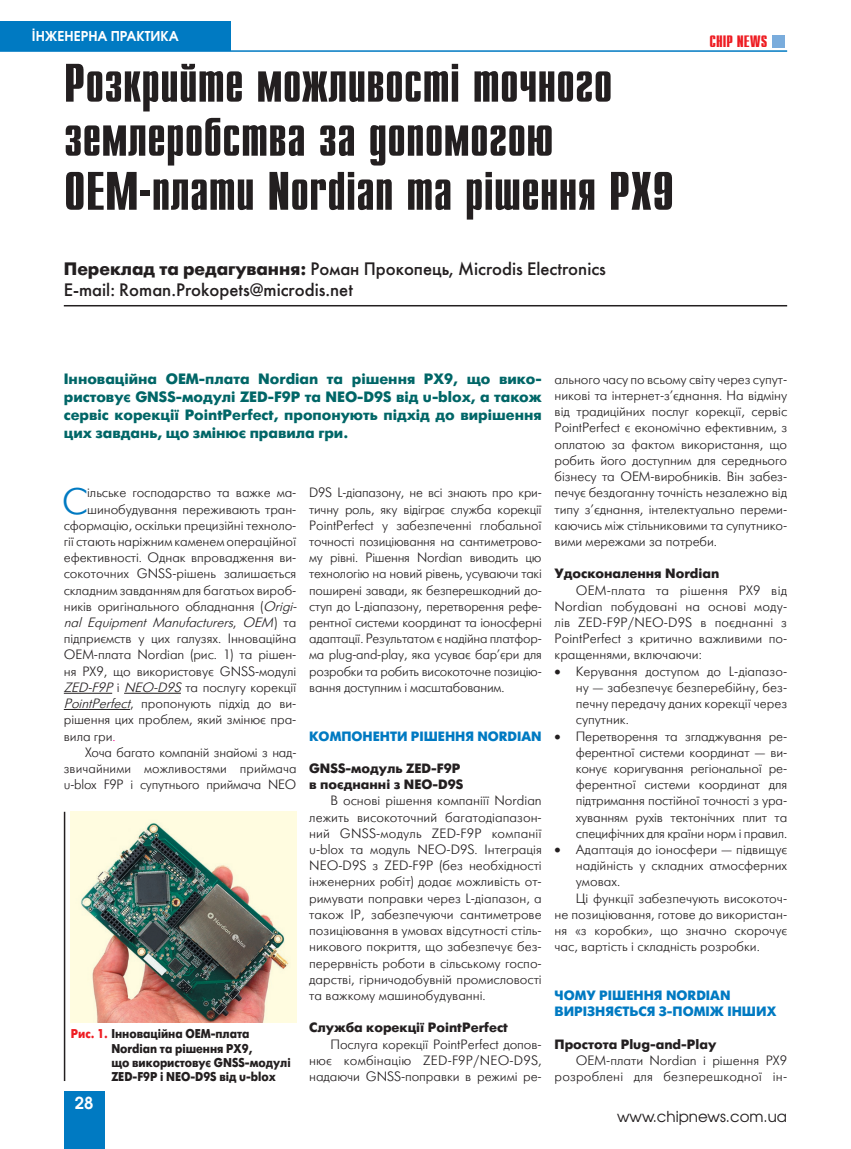
<style>
.page{position:relative;width:851px;height:1149px;background:#fff}
.page>*{position:absolute;margin:0;border:0;box-sizing:border-box;transform-origin:0 0}
.Stattja_Zagolovok{font:700 54px/54px "Compact C";color:#231f20}
.Osnovnoj_Bukviza{font:36.6px "Futuris Light C";color:#007ac2}
.Stattja_Avtor{font:18px/21px "Futuris C";color:#231f20}
.t1{font:700 16.5px "Compact C";color:#ee1d23}
.t2{font:600 16.5px "Avant Garde Gothic C";color:#fff}
.Stattja_Vvedenie{font:700 15px/18px "Futuris C";color:#006667;text-align:justify}
.t3{font:15px "Avant Garde Gothic C";color:#231f20}
.Osnovnoj{font:13.5px/16.2px "Futuris Light C";color:#231f20;text-align:justify}
.Osnovnoj_Bukviza-2{font:13.5px "Futuris Light C";letter-spacing:-.005em;color:#231f20}
.Osnovnoj_Spisok{font:13.5px/16.2px "Futuris Light C";color:#231f20;text-align:justify}
.Razdel_pod{font:700 13.5px/16.2px "Futuris C";color:#231f20}
.Razdel{font:700 13.5px/16.2px "Futuris C";color:#007ac2}
.Osnovnoj_Bukviza-3{font:italic 13.5px "Futuris Light C";color:#231f20}
.t4{font:600 13.5px "Avant Garde Gothic C";color:#fff}
.Ris_Textovka{font:700 12.75px/14.2px "Futuris C";color:#231f20;scale:.9 1}
.s1{font-weight:700}
.s2{font-style:italic}
.s3{font-style:normal}
.s4{color:#ed028c}
.s5{color:#ee1d23}
</style>
<div class="page">
<div style="left:772px;top:35px;width:12px;height:12px;background:#7aacdc"></div>
<hr style="left:0;top:50px;width:787px;height:2px;background:#007ac2">
<div style="left:64px;top:1091px;width:40px;height:57px;background:#007ac2"></div>
<div style="left:0;top:21px;width:231px;height:30px;background:#007ac2"></div>
<hr style="left:64px;top:811px;width:1px;height:269px;background:#231f20">
<img style="left:71px;top:811px;width:225px;height:211px">
<hr style="left:64px;top:692px;width:48px;height:1px;background:#231f20">
<hr style="left:124px;top:692px;width:57px;height:1px;background:#231f20">
<hr style="left:64px;top:709px;width:66px;height:1px;background:#231f20">
<hr style="left:64px;top:305px;width:723px;height:1px;background:#231f20">
<p class="t4" style="left:32px;top:28px;width:148px">ІНЖЕНЕРНА ПРАКТИКА</p>
<p class="Stattja_Zagolovok" style="left:64px;top:58px;width:611px">Розкрийте можливості точного землеробства за допомогою<br>OEM-плати Nordian та рішення PX9</p>
<p class="Stattja_Avtor" style="left:64px;top:259px;width:543px"><span class="s1">Переклад та редагування:</span> Роман Прокопець, Microdis Electronics<br>E-mail: Roman.Prokopets@microdis.net</p>
<p class="t1" style="left:709px;top:33px;width:60px">CHIP NEWS</p>
<p class="Stattja_Vvedenie" style="left:64px;top:370px;width:479px">Інноваційна OEM-плата Nordian та рішення PX9, що вико&shy;ристовує GNSS-модулі ZED-F9P та NEO-D9S від u-blox, а також сервіс корекції PointPerfect, пропонують підхід до вирішення цих завдань, що змінює правила гри.</p>
<p class="Osnovnoj_Bukviza" style="left:62px;top:482px;width:27px">С</p>
<p class="Osnovnoj_Bukviza-2" style="left:87px;top:485px;width:211px">ільське господарство та важке ма-</p>
<p class="Osnovnoj_Bukviza-2" style="left:87px;top:502px;width:211px">шинобудування переживають тран-</p>
<p class="Osnovnoj_Bukviza-2" style="left:64px;top:518px;width:234px">сформацію, оскільки прецизійні техноло-</p>
<p class="Osnovnoj_Bukviza-2" style="left:64px;top:534px;width:234px">гії стають наріжним каменем операційної</p>
<p class="Osnovnoj_Bukviza-2" style="left:64px;top:550px;width:234px">ефективності. Однак впровадження ви-</p>
<p class="Osnovnoj_Bukviza-2" style="left:64px;top:566px;width:234px">сокоточних GNSS-рішень залишається</p>
<p class="Osnovnoj_Bukviza-2" style="left:64px;top:583px;width:234px">складним завданням для багатьох вироб-</p>
<p class="Osnovnoj_Bukviza-2" style="left:64px;top:599px;width:233px">ників оригінального обладнання (<span class="s2">Origi-</span></p>
<p class="Osnovnoj_Bukviza-3" style="left:64px;top:615px;width:234px">nal Equipment Manufacturers<span class="s3">,</span> OEM<span class="s3">) т а</span></p>
<p class="Osnovnoj_Bukviza-2" style="left:64px;top:631px;width:234px">підприємств у цих галузях. Інноваційна</p>
<p class="Osnovnoj_Bukviza-2" style="left:64px;top:647px;width:234px">OEM-плата Nordian (рис. 1) та рішен-</p>
<p class="Osnovnoj_Bukviza-2" style="left:64px;top:664px;width:234px">ня PX9, що використовує GNSS-модулі</p>
<p class="Osnovnoj_Bukviza-2" style="left:64px;top:680px;width:234px"><span class="s2">ZED‑F9P</span> і <span class="s2">NEO‑D9S</span> та послугу корекції</p>
<p class="Osnovnoj_Bukviza-2" style="left:64px;top:696px;width:233px"><span class="s2">PointPerfect</span>, пропонують підхід до ви-</p>
<p class="Osnovnoj_Bukviza-2" style="left:64px;top:712px;width:234px">рішення цих проблем, який змінює пра-</p>
<p class="Osnovnoj_Bukviza-2" style="left:64px;top:728px;width:53px">вила гри<span class="s4">.</span></p>
<p class="Osnovnoj" style="left:64px;top:744px;width:234px;text-indent:21px">Хоча багато компаній знайомі з над&shy;звичайними можливостями приймача u-blox F9P і супутнього приймача NEO</p>
<p class="Ris_Textovka" style="left:111px;top:1026px;width:201px;text-indent:-40px"><span class="s5">Рис. 1.</span> Інноваційна OEM-плата<br>Nordian та рішення PX9,<br>що використовує GNSS-модулі<br>ZED-F9P і NEO-D9S від u-blox</p>
<p class="t2" style="left:75px;top:1092px;width:20px">28</p>
<p class="Osnovnoj" style="left:309px;top:485px;width:234px">D9S L-діапазону, не всі знають про кри&shy;тичну роль, яку відіграє служба корекції PointPerfect у забезпеченні глобальної точності позиціювання на сантиметрово&shy;му рівні. Рішення Nordian виводить цю технологію на новий рівень, усуваючи такі поширені завади, як безперешкодний до&shy;ступ до L-діапазону, перетворення рефе&shy;рентної системи координат та іоносферні адаптації. Результатом є надійна платфор&shy;ма plug-and-play, яка усуває бар’єри для розробки та робить високоточне позицію&shy;вання доступним і масштабованим.</p>
<p class="Razdel" style="left:309px;top:728px;width:234px">КОМПОНЕНТИ РІШЕННЯ NORDIAN</p>
<p class="Razdel_pod" style="left:309px;top:760px;width:156px">GNSS-модуль ZED-F9P в поєднанні з NEO-D9S</p>
<p class="Osnovnoj" style="left:309px;top:792px;width:234px;text-indent:21px">В основі рішення компаніїї Nordian лежить високоточний багатодіапазон&shy;ний GNSS-модуль ZED-F9P компанії u-blox та модуль NEO-D9S. Інтеграція NEO-D9S з ZED-F9P (без необхідності інженерних робіт) додає можливість от&shy;римувати поправки через L-діапазон, а також IP, забезпечуючи сантиметрове позиціювання в умовах відсутності стіль&shy;никового покриття, що забезпечує без&shy;перервність роботи в сільському госпо&shy;дарстві, гірничодобувній промисловості та важкому машинобудуванні.</p>
<p class="Razdel_pod" style="left:309px;top:1019px;width:200px">Служба корекції PointPerfect</p>
<p class="Osnovnoj" style="left:309px;top:1035px;width:234px;text-indent:21px">Послуга корекції PointPerfect допов&shy;нює комбінацію ZED-F9P/NEO-D9S, надаючи GNSS-поправки в режимі ре-</p>
<p class="Osnovnoj" style="left:554px;top:371px;width:234px">ального часу по всьому світу через супут&shy;никові та інтернет-з’єднання. На відміну від традиційних послуг корекції, сервіс PointPerfect є економічно ефективним, з оплатою за фактом використання, що робить його доступним для середнього бізнесу та OEM-виробників. Він забез&shy;печує бездоганну точність незалежно від типу з’єднання, інтелектуально переми&shy;каючись між стільниковими та супутнико&shy;вими мережами за потреби.</p>
<p class="Razdel_pod" style="left:554px;top:566px;width:166px">Удосконалення Nordian</p>
<p class="Osnovnoj" style="left:554px;top:582px;width:234px;text-indent:21px">OEM-плата та рішення PX9 від Nordian побудовані на основі моду&shy;лів ZED-F9P/NEO-D9S в поєднанні з PointPerfect з критично важливими по&shy;кращеннями, включаючи:</p>
<p class="Osnovnoj_Spisok" style="left:575px;top:663px;width:213px;text-indent:-21px">• Керування доступом до L-діапазо&shy;ну — забезпечує безперебійну, без&shy;печну передачу даних корекції через супутник.</p>
<p class="Osnovnoj_Spisok" style="left:575px;top:728px;width:213px;text-indent:-21px">• Перетворення та згладжування ре&shy;ферентної системи координат — ви&shy;конує коригування регіональної ре&shy;ферентної системи координат для підтримання постійної точності з ура&shy;хуванням рухів тектонічних плит та специфічних для країни норм і правил.</p>
<p class="Osnovnoj_Spisok" style="left:575px;top:841px;width:213px;text-indent:-21px">• Адаптація до іоносфери — підвищує надійність у складних атмосферних умовах.</p>
<p class="Osnovnoj" style="left:554px;top:890px;width:234px;text-indent:21px">Ці функції забезпечують високоточ&shy;не позиціювання, готове до використан&shy;ня «з коробки», що значно скорочує час, вартість і складність розробки.</p>
<p class="Razdel" style="left:554px;top:987px;width:223px">ЧОМУ РІШЕННЯ NORDIAN<br>ВИРІЗНЯЄТЬСЯ З-ПОМІЖ ІНШИХ</p>
<p class="Razdel_pod" style="left:554px;top:1035px;width:163px">Простота Plug-and-Play</p>
<p class="Osnovnoj" style="left:554px;top:1052px;width:234px;text-align:right">OEM-плати Nordian і рішення PX9 розроблені для безперешкодної ін-</p>
<p class="t3" style="left:617px;top:1106px;width:171px">www.chipnews.com.ua</p>
</div>
